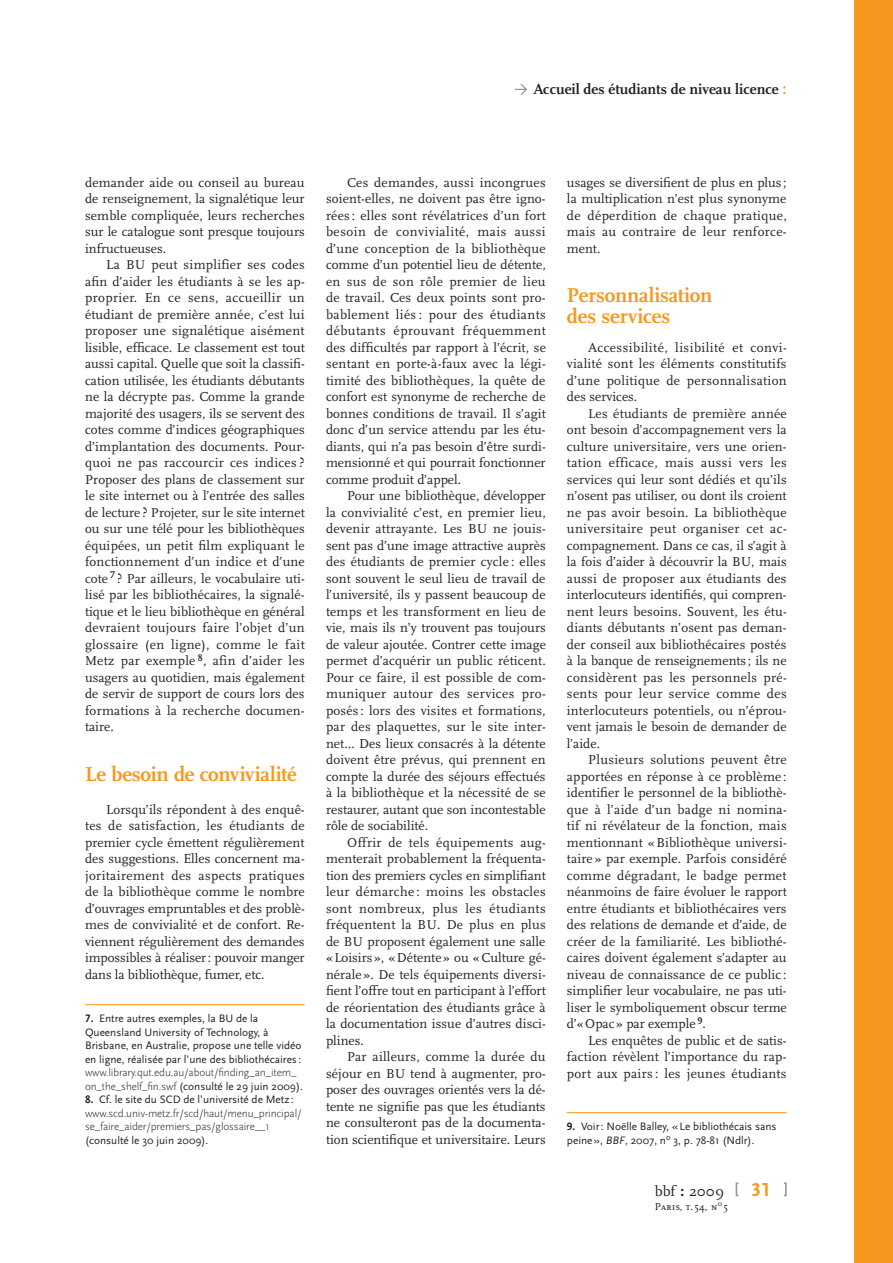
<style>
.page{position:relative;width:893px;height:1263px;background:#fff}
.page>*{position:absolute;margin:0;border:0;box-sizing:border-box;transform-origin:0 0}
.t1{font:700 21px/21px "Scala";letter-spacing:-.01em;color:#f7971d}
.t2{font:700 19.5px "Scala Sans LF";color:#f7971d}
.t3{font:700 15px "Scala";color:#231f20}
.t4{font:15px "Scala";color:#231f20}
.t5{font:13.5px/16.5px "Scala";color:#231f20;text-align:justify}
.t6{font:11.25px/13.5px "Scala Sans";color:#231f20}
.t7{font:300 11.25px/13.5px "Scala Sans";letter-spacing:-.01em;color:#231f20}
.t8{font:10.5px "Scala Caps";color:#231f20}
.s1{font-size:16.5px;color:#f7971d}
.s2{font-family:"Scala Sans LF";font-weight:700}
.s3{font-weight:400}
.s4{font-style:italic}
.s5{font-family:"Scala Sans";font-weight:700}
</style>
<div class="page">
<svg style="left:736px;top:1182px;width:2px;height:14px"></svg>
<svg style="left:784px;top:1182px;width:3px;height:14px"></svg>
<div style="left:855px;top:0;width:38px;height:1263px;background:#f7971d"></div>
<svg style="left:515px;top:84px;width:12px;height:11px"></svg>
<hr style="left:567px;top:1112px;width:220px;height:1px;background:#f7971d">
<hr style="left:85px;top:1004px;width:220px;height:1px;background:#f7971d">
<p class="t3" style="left:533px;top:81px;width:255px">Accueil des étudiants de niveau licence <span class="s1">:</span></p>
<p class="t5" style="left:85px;top:174px;width:221px">demander aide ou conseil au bureau de renseignement, la signalétique leur semble compliquée, leurs recherches sur le catalogue sont presque toujours infructueuses.</p>
<p class="t5" style="left:85px;top:257px;width:221px;text-indent:21px">La BU peut simplifier ses codes afin d’aider les étudiants à se les ap&shy;proprier. En ce sens, accueillir un étudiant de première année, c’est lui proposer une signalétique aisément lisible, efficace. Le classement est tout aussi capital. Quelle que soit la classifi&shy;cation utilisée, les étudiants débutants ne la décrypte pas. Comme la grande majorité des usagers, ils se servent des cotes comme d’indices géographiques d’implantation des documents. Pour&shy;quoi ne pas raccourcir ces indices ?<br>Proposer des plans de classement sur le site internet ou à l’entrée des salles de lecture ? Projeter, sur le site internet ou sur une télé pour les bibliothèques équipées, un petit film expliquant le fonctionnement d’un indice et d’une cote <sup>7</sup> ? Par ailleurs, le vocabulaire uti&shy;lisé par les bibliothécaires, la signalé&shy;tique et le lieu bibliothèque en général devraient toujours faire l’objet d’un glossaire (en ligne), comme le fait Metz par exemple <sup>8</sup>, afin d’aider les usagers au quotidien, mais également de servir de support de cours lors des formations à la recherche documen&shy;taire.</p>
<h1 class="t1" style="left:85px;top:763px;width:213px">Le besoin de convivialité</h1>
<p class="t5" style="left:85px;top:801px;width:221px;text-indent:21px">Lorsqu’ils répondent à des enquê&shy;tes de satisfaction, les étudiants de premier cycle émettent régulièrement des suggestions. Elles concernent ma&shy;joritairement des aspects pratiques de la bibliothèque comme le nombre d’ouvrages empruntables et des problè&shy;mes de convivialité et de confort. Re&shy;viennent régulièrement des demandes impossibles à réaliser: pouvoir manger dans la bibliothèque, fumer, etc.</p>
<p class="t6" style="left:85px;top:1012px;width:218px"><span class="s2">7.</span> Entre autres exemples, la BU de la Queensland University of Technology, à Brisbane, en Australie, propose une telle vidéo en ligne, réalisée par l’une des bibliothécaires :</p>
<p class="t7" style="left:85px;top:1066px;width:219px">www.library.qut.edu.au/about/finding_an_item_ on_the_shelf_fin.swf <span class="s3">(consulté le 29 juin 2009).</span></p>
<p class="t7" style="left:85px;top:1093px;width:218px"><span class="s2">8.</span> <span class="s3">Cf. le site du SCD de l’université de Metz : </span>www.scd.univ-metz.fr/scd/haut/menu_principal/ se_faire_aider/premiers_pas/glossaire__1</p>
<p class="t6" style="left:85px;top:1134px;width:125px">(consulté le 30 juin 2009).</p>
<p class="t5" style="left:326px;top:174px;width:221px;text-indent:21px">Ces demandes, aussi incongrues soient-elles, ne doivent pas être igno&shy;rées : elles sont révélatrices d’un fort besoin de convivialité, mais aussi d’une conception de la bibliothèque comme d’un potentiel lieu de détente, en sus de son rôle premier de lieu de travail. Ces deux points sont pro&shy;bablement liés : pour des étudiants débutants éprouvant fréquemment des difficultés par rapport à l’écrit, se sentant en porte-à-faux avec la légi&shy;timité des bibliothèques, la quête de confort est synonyme de recherche de bonnes conditions de travail. Il s’agit donc d’un service attendu par les étu&shy;diants, qui n’a pas besoin d’être surdi&shy;mensionné et qui pourrait fonctionner comme produit d’appel.</p>
<p class="t5" style="left:326px;top:488px;width:221px;text-indent:21px">Pour une bibliothèque, développer la convivialité c’est, en premier lieu, devenir attrayante. Les BU ne jouis&shy;sent pas d’une image attractive auprès des étudiants de premier cycle : elles sont souvent le seul lieu de travail de l’université, ils y passent beaucoup de temps et les transforment en lieu de vie, mais ils n’y trouvent pas toujours de valeur ajoutée. Contrer cette image permet d’acquérir un public réticent.<br>Pour ce faire, il est possible de com&shy;muniquer autour des services pro&shy;posés : lors des visites et formations, par des plaquettes, sur le site inter&shy;net… Des lieux consacrés à la détente doivent être prévus, qui prennent en compte la durée des séjours effectués à la bibliothèque et la nécessité de se restaurer, autant que son incontestable rôle de sociabilité.</p>
<p class="t5" style="left:326px;top:834px;width:221px;text-indent:21px">Offrir de tels équipements aug&shy;menterait probablement la fréquenta&shy;tion des premiers cycles en simplifiant leur démarche : moins les obstacles sont nombreux, plus les étudiants fréquentent la BU. De plus en plus de BU proposent également une salle «Loisirs », «Détente » ou «Culture gé&shy;nérale ». De tels équipements diversi&shy;fient l’offre tout en participant à l’effort de réorientation des étudiants grâce à la documentation issue d’autres disci&shy;plines.</p>
<p class="t5" style="left:326px;top:1049px;width:221px;text-indent:21px">Par ailleurs, comme la durée du séjour en BU tend à augmenter, pro&shy;poser des ouvrages orientés vers la dé&shy;tente ne signifie pas que les étudiants ne consulteront pas de la documenta&shy;tion scientifique et universitaire. Leurs</p>
<p class="t5" style="left:567px;top:174px;width:221px">usages se diversifient de plus en plus ; la multiplication n’est plus synonyme de déperdition de chaque pratique, mais au contraire de leur renforce&shy;ment.</p>
<h1 class="t1" style="left:567px;top:285px;width:147px">Personnalisation des services</h1>
<p class="t5" style="left:567px;top:339px;width:221px;text-indent:21px">Accessibilité, lisibilité et convi&shy;vialité sont les éléments constitutifs d’une politique de personnalisation des services.</p>
<p class="t5" style="left:567px;top:405px;width:221px;text-indent:21px">Les étudiants de première année ont besoin d’accompagnement vers la culture universitaire, vers une orien&shy;tation efficace, mais aussi vers les services qui leur sont dédiés et qu’ils n’osent pas utiliser, ou dont ils croient ne pas avoir besoin. La bibliothèque universitaire peut organiser cet ac&shy;compagnement. Dans ce cas, il s’agit à la fois d’aider à découvrir la BU, mais aussi de proposer aux étudiants des interlocuteurs identifiés, qui compren&shy;nent leurs besoins. Souvent, les étu&shy;diants débutants n’osent pas deman&shy;der conseil aux bibliothécaires postés à la banque de renseignements ; ils ne considèrent pas les personnels pré&shy;sents pour leur service comme des interlocuteurs potentiels, ou n’éprou&shy;vent jamais le besoin de demander de l’aide.</p>
<p class="t5" style="left:567px;top:752px;width:221px;text-indent:21px">Plusieurs solutions peuvent être apportées en réponse à ce problème : identifier le personnel de la bibliothè&shy;que à l’aide d’un badge ni nomina&shy;tif ni révélateur de la fonction, mais mentionnant «Bibliothèque universi&shy;taire » par exemple. Parfois considéré comme dégradant, le badge permet néanmoins de faire évoluer le rapport entre étudiants et bibliothécaires vers des relations de demande et d’aide, de créer de la familiarité. Les bibliothé&shy;caires doivent également s’adapter au niveau de connaissance de ce public : simplifier leur vocabulaire, ne pas uti&shy;liser le symboliquement obscur terme d’«Opac» par exemple <sup>9</sup>.</p>
<p class="t5" style="left:567px;top:1032px;width:221px;text-indent:21px">Les enquêtes de public et de satis&shy;faction révèlent l’importance du rap&shy;port aux pairs : les jeunes étudiants</p>
<p class="t6" style="left:567px;top:1120px;width:211px"><span class="s2">9.</span> Voir: Noëlle Balley, «Le bibliothécais sans peine», <span class="s4">BBF</span>, 2007, n<sup>o</sup> 3, p. 78-81 (Ndlr).</p>
<p class="t4" style="left:655px;top:1183px;width:71px">bbf <span class="s5">:</span> 2009</p>
<h2 class="t2" style="left:751px;top:1179px;width:21px">31</h2>
<p class="t8" style="left:655px;top:1200px;width:75px">Paris, t. 54, n<sup>o</sup> 5</p>
</div>
